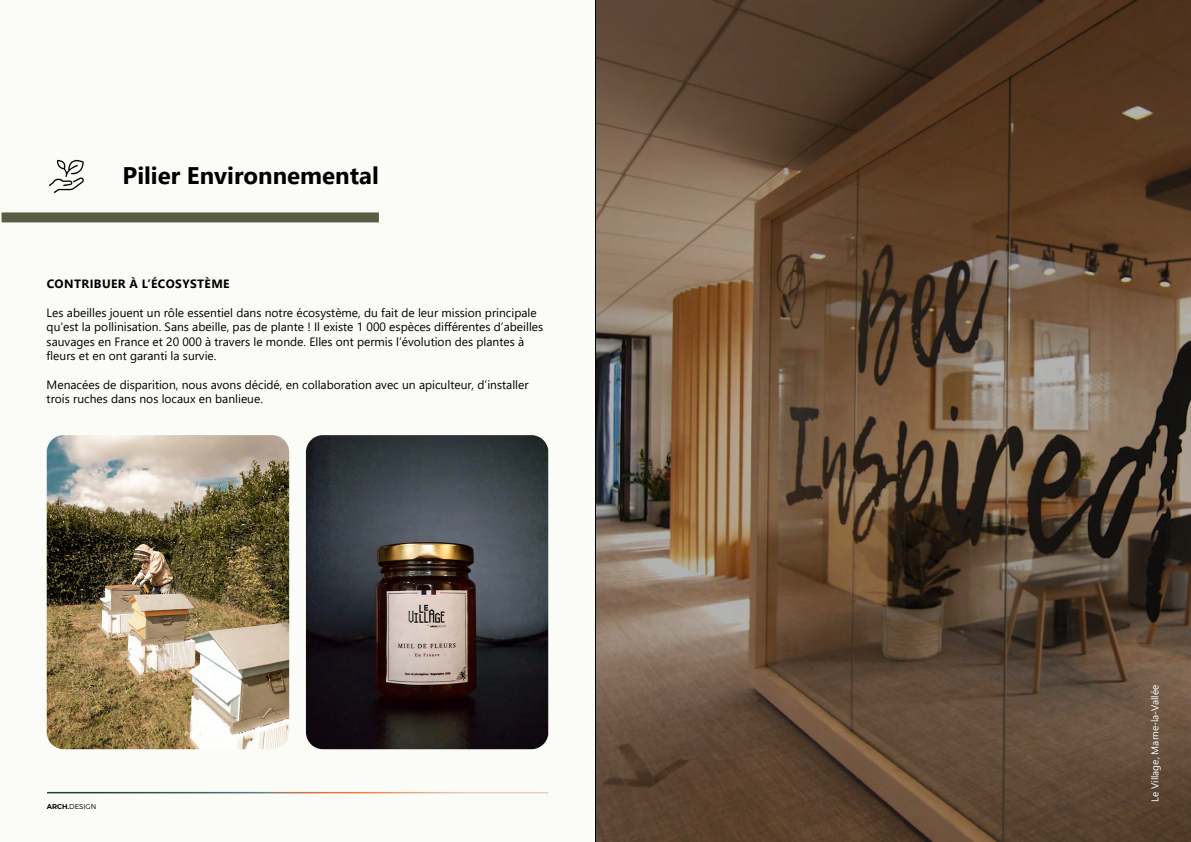
<style>
.page{position:relative;width:1191px;height:842px;background:#fff}
.page>*{position:absolute;margin:0;border:0;box-sizing:border-box;transform-origin:0 0}
.t1{font:700 24px "Segoe UI";color:#000}
.t2{font:12px/14.4px "Segoe UI";color:#000}
.t3{font:700 12px "Segoe UI";letter-spacing:.035em;color:#000}
.t4{font:10px "Segoe UI";color:#fff}
.t5{font:300 7px "Montserrat";color:#000}
.s1{font-weight:600}
</style>
<div class="page">
<div style="left:0;top:0;width:595px;height:842px;background:#fbfcf7"></div>
<hr style="left:47px;top:792px;width:501px;height:1px;background:#fff">
<hr style="left:595px;top:0;width:1px;height:842px;background:#000">
<img style="left:596px;top:0;width:595px;height:842px">
<img style="left:49px;top:159px;width:35px;height:34px">
<div style="left:2px;top:212px;width:377px;height:10px;background:#585e43"></div>
<img style="left:47px;top:435px;width:242px;height:314px">
<img style="left:306px;top:435px;width:242px;height:314px">
<h1 class="t1" style="left:123px;top:153px;width:258px">Pilier Environnemental</h1>
<p class="t3" style="left:47px;top:272px;width:184px">CONTRIBUER À L’ÉCOSYSTÈME</p>
<p class="t2" style="left:47px;top:304px;width:498px">Les abeilles jouent un rôle essentiel dans notre écosystème, du fait de leur mission principale qu’est la pollinisation. Sans abeille, pas de plante ! Il existe 1 000 espèces différentes d’abeilles sauvages en France et 20 000 à travers le monde. Elles ont permis l’évolution des plantes à fleurs et en ont garanti la survie.</p>
<p class="t2" style="left:47px;top:376px;width:483px">Menacées de disparition, nous avons décidé, en collaboration avec un apiculteur, d’installer trois ruches dans nos locaux en banlieue.</p>
<p class="t5" style="left:47px;top:801px;width:51px"><span class="s1">ARCH.</span>DESIGN</p>
<p class="t4" style="left:1145px;top:802px;width:119px;rotate:-90deg">Le Village, Marne-la-Vallée</p>
</div>
